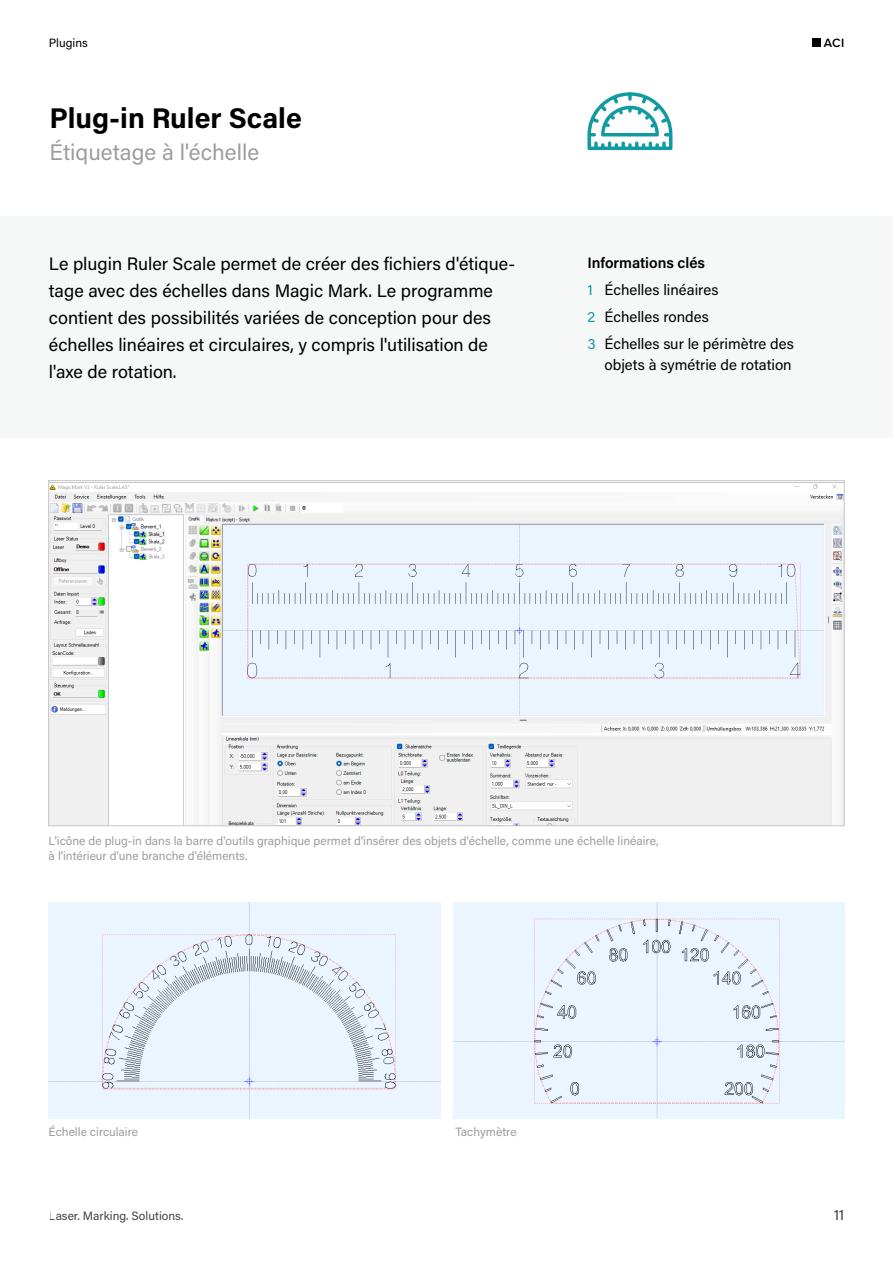
<style>
.page{position:relative;width:893px;height:1263px;background:#fff}
.page>*{position:absolute;margin:0;border:0;box-sizing:border-box;transform-origin:0 0}
.t1{font:700 28.5px "Acumin Pro";color:#000}
.t2{font:22.5px "Acumin Pro";color:#9d9d9c}
.t3{font:18px/27px "Acumin Pro";color:#000}
.t4{font:15px/27px "Acumin Pro";color:#000}
.t5{font:600 12.45px "Proxima Nova";color:#000}
.t6{font:12px/14.4px "Acumin Pro";color:#9d9d9c}
.t7{font:12px "Acumin Pro";color:#000}
.s1{font-weight:600}
.s2{color:#119ba1}
</style>
<div class="page">
<div style="left:813px;top:39px;width:8px;height:8px;background:#000"></div>
<div style="left:0;top:217px;width:893px;height:221px;background:#f6f8f8"></div>
<img style="left:50px;top:482px;width:792px;height:342px">
<svg style="left:587px;top:92px;width:86px;height:58px"></svg>
<img style="left:49px;top:902px;width:391px;height:216px">
<div style="left:453px;top:902px;width:391px;height:216px;background:#ebf5ff"></div>
<p class="t7" style="left:49px;top:35px;width:40px">Plugins</p>
<h1 class="t1" style="left:50px;top:98px;width:254px">Plug-in Ruler Scale</h1>
<p class="t2" style="left:50px;top:137px;width:211px">Étiquetage à l'échelle</p>
<p class="t3" style="left:49px;top:250px;width:468px">Le plugin Ruler Scale permet de créer des fichiers d'étique&shy;tage avec des échelles dans Magic Mark. Le programme contient des possibilités variées de conception pour des échelles linéaires et circulaires, y compris l'utilisation de l'axe de rotation.</p>
<p class="t5" style="left:824px;top:34px;width:22px">ACI</p>
<p class="t4" style="left:587px;top:249px;width:208px"><span class="s1">Informations clés<br></span><span class="s2">1</span> Échelles linéaires<br><span class="s2">2</span> Échelles rondes<br><span class="s2">3</span> Échelles sur le périmètre des</p>
<p class="t4" style="left:604px;top:351px;width:189px">objets à symétrie de rotation</p>
<p class="t6" style="left:49px;top:833px;width:612px">L'icône de plug-in dans la barre d'outils graphique permet d'insérer des objets d'échelle, comme une échelle linéaire, à l'intérieur d'une branche d'éléments.</p>
<p class="t6" style="left:49px;top:1124px;width:91px">Échelle circulaire</p>
<p class="t6" style="left:455px;top:1124px;width:63px">Tachymètre</p>
<p class="t7" style="left:49px;top:1208px;width:136px">Laser. Marking. Solutions.</p>
<p class="t4" style="left:833px;top:1201px;width:12px">11</p>
</div>
